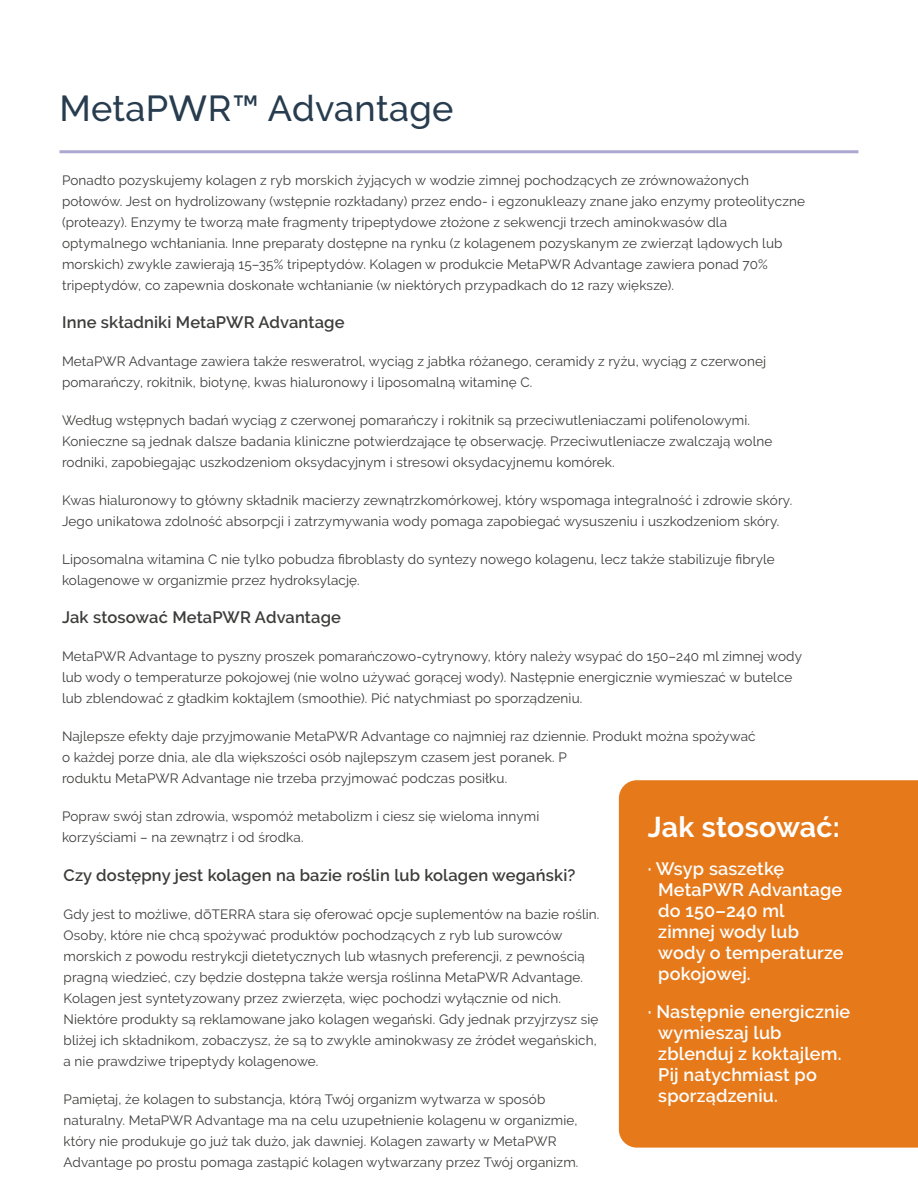
<style>
.page{position:relative;width:918px;height:1188px;background:#fff}
.page>*{position:absolute;margin:0;border:0;box-sizing:border-box;transform-origin:0 0}
.t1{font:500 36px "Raleway";letter-spacing:.01em;color:#273c4e}
.t2{font:700 28.5px "Raleway";letter-spacing:.01em;color:#fff}
.t3{font:600 18px/21px "Raleway";letter-spacing:.01em;color:#fff}
.t4{font:600 16.5px "Raleway";letter-spacing:.01em;color:#3c3c3b}
.t5{font:13.5px/21px "Raleway";letter-spacing:.01em;color:#3c3c3b}
.s1{font-family:"Poppins";font-weight:300}
</style>
<div class="page">
<hr style="left:60px;top:150px;width:798px;height:3px;background:#aba8d1">
<div style="left:619px;top:780px;width:299px;height:368px;background:#e6791a"></div>
<h1 class="t1" style="left:60px;top:88px;width:395px">MetaPWR™ Advantage</h1>
<p class="t5" style="left:62px;top:170px;width:745px">Ponadto pozyskujemy kolagen z ryb morskich żyjących w wodzie zimnej pochodzących ze zrównoważonych połowów. Jest on hydrolizowany (wstępnie rozkładany) przez endo- i egzonukleazy znane jako enzymy proteolityczne (proteazy). Enzymy te tworzą małe fragmenty tripeptydowe złożone z sekwencji trzech aminokwasów dla optymalnego wchłaniania. Inne preparaty dostępne na rynku (z kolagenem pozyskanym ze zwierząt lądowych lub morskich) zwykle zawierają 15–35% tripeptydów. Kolagen w produkcie MetaPWR Advantage zawiera ponad 70% tripeptydów, co zapewnia doskonałe wchłanianie (w niektórych przypadkach do 12 razy większe).</p>
<p class="t4" style="left:62px;top:313px;width:284px">Inne składniki MetaPWR Advantage</p>
<p class="t5" style="left:62px;top:351px;width:706px">MetaPWR Advantage zawiera także resweratrol, wyciąg z jabłka różanego, ceramidy z ryżu, wyciąg z czerwonej pomarańczy, rokitnik, biotynę, kwas hialuronowy i liposomalną witaminę C.</p>
<p class="t5" style="left:62px;top:410px;width:712px">Według wstępnych badań wyciąg z czerwonej pomarańczy i rokitnik są przeciwutleniaczami polifenolowymi.<br>Konieczne są jednak dalsze badania kliniczne potwierdzające tę obserwację. Przeciwutleniacze zwalczają wolne rodniki, zapobiegając uszkodzeniom oksydacyjnym i stresowi oksydacyjnemu komórek.</p>
<p class="t5" style="left:62px;top:490px;width:732px">Kwas hialuronowy to główny składnik macierzy zewnątrzkomórkowej, który wspomaga integralność i zdrowie skóry.<br>Jego unikatowa zdolność absorpcji i zatrzymywania wody pomaga zapobiegać wysuszeniu i uszkodzeniom skóry.</p>
<p class="t5" style="left:62px;top:549px;width:714px">Liposomalna witamina C nie tylko pobudza fibroblasty do syntezy nowego kolagenu, lecz także stabilizuje fibryle kolagenowe w organizmie przez hydroksylację.</p>
<p class="t4" style="left:62px;top:608px;width:281px">Jak stosować MetaPWR Advantage</p>
<p class="t5" style="left:62px;top:646px;width:742px">MetaPWR Advantage to pyszny proszek pomarańczowo-cytrynowy, który należy wsypać do 150–240 ml zimnej wody lub wody o temperaturze pokojowej (nie wolno używać gorącej wody). Następnie energicznie wymieszać w butelce lub zblendować z gładkim koktajlem (smoothie). Pić natychmiast po sporządzeniu.</p>
<p class="t5" style="left:62px;top:726px;width:695px">Najlepsze efekty daje przyjmowanie MetaPWR Advantage co najmniej raz dziennie. Produkt można spożywać o każdej porze dnia, ale dla większości osób najlepszym czasem jest poranek. P<br>roduktu MetaPWR Advantage nie trzeba przyjmować podczas posiłku.</p>
<p class="t5" style="left:62px;top:806px;width:479px">Popraw swój stan zdrowia, wspomóż metabolizm i ciesz się wieloma innymi korzyściami – na zewnątrz i od środka.</p>
<h2 class="t2" style="left:648px;top:810px;width:194px">Jak stosować:</h2>
<h3 class="t3" style="left:658px;top:858px;width:187px;text-indent:-10px">· Wsyp saszetkę<br>MetaPWR Advantage do 150–240 ml zimnej wody lub wody o temperaturze pokojowej.</h3>
<h3 class="t3" style="left:658px;top:1001px;width:194px;text-indent:-10px">· Następnie energicznie wymieszaj lub zblenduj z koktajlem.<br>Pij natychmiast po sporządzeniu.</h3>
<p class="t4" style="left:64px;top:865px;width:513px">Czy dostępny jest kolagen na bazie roślin lub kolagen wegański?</p>
<p class="t5" style="left:64px;top:904px;width:537px">Gdy jest to możliwe, d<span class="s1">ō</span>TERRA stara się oferować opcje suplementów na bazie roślin.<br>Osoby, które nie chcą spożywać produktów pochodzących z ryb lub surowców morskich z powodu restrykcji dietetycznych lub własnych preferencji, z pewnością pragną wiedzieć, czy będzie dostępna także wersja roślinna MetaPWR Advantage.<br>Kolagen jest syntetyzowany przez zwierzęta, więc pochodzi wyłącznie od nich.<br>Niektóre produkty są reklamowane jako kolagen wegański. Gdy jednak przyjrzysz się bliżej ich składnikom, zobaczysz, że są to zwykle aminokwasy ze źródeł wegańskich, a nie prawdziwe tripeptydy kolagenowe.</p>
<p class="t5" style="left:64px;top:1089px;width:516px">Pamiętaj, że kolagen to substancja, którą Twój organizm wytwarza w sposób naturalny. MetaPWR Advantage ma na celu uzupełnienie kolagenu w organizmie, który nie produkuje go już tak dużo, jak dawniej. Kolagen zawarty w MetaPWR Advantage po prostu pomaga zastąpić kolagen wytwarzany przez Twój organizm.</p>
</div>
